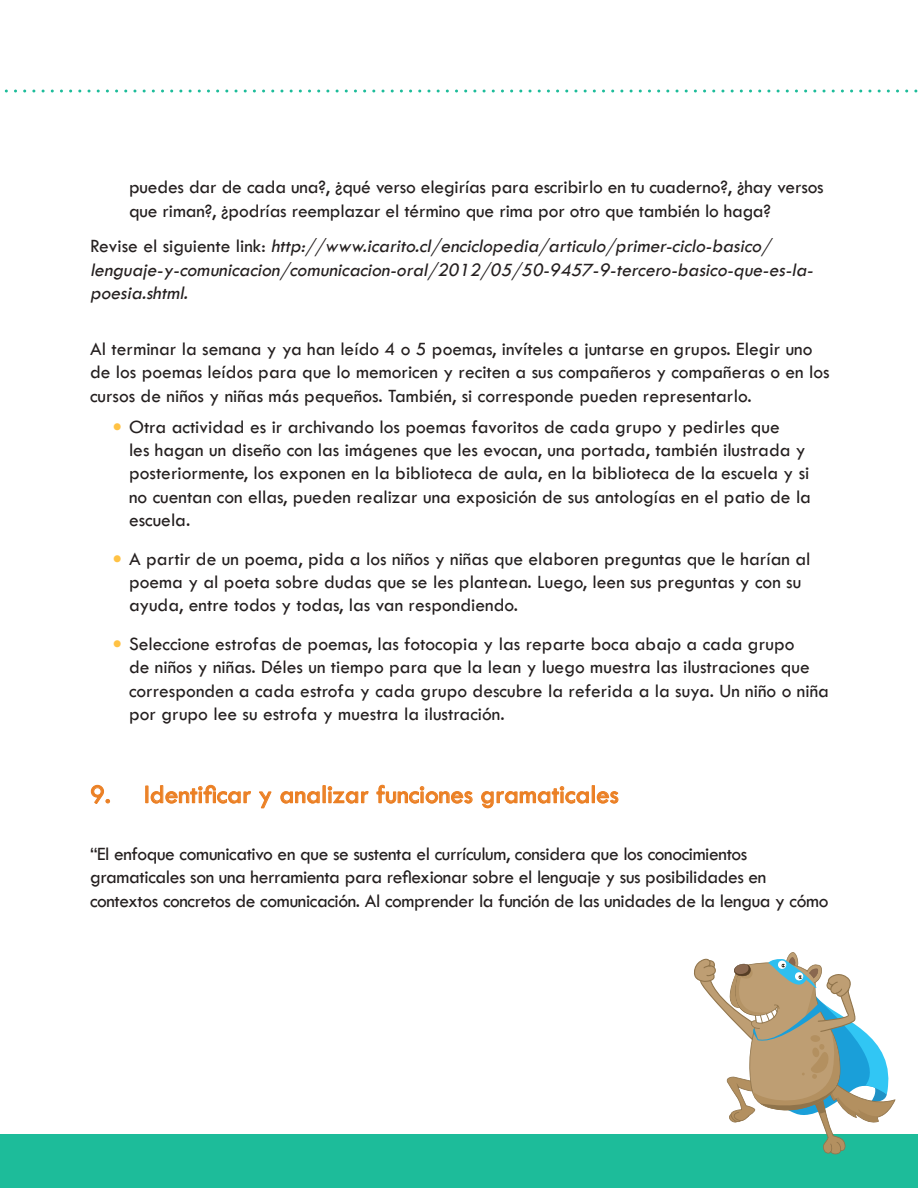
<style>
.page{position:relative;width:918px;height:1188px;background:#fff}
.page>*{position:absolute;margin:0;border:0;box-sizing:border-box;transform-origin:0 0}
.t1{font:27px "Tw Cen";color:#eb7f23}
.t2{font:19.5px/23.4px "Tw Cen";color:#241f1f}
.t3{font:19.5px/23.4px "Tw Cen";letter-spacing:-.02em;color:#241f1f}
.t4{font:italic 19.5px/23.4px "Tw Cen";color:#241f1f}
.s1{font-style:normal}
.s2{font-family:"Calibri";font-weight:700;color:#ffc244}
</style>
<div class="page">
<div style="left:0;top:1134px;width:918px;height:54px;background:#1dbc9a"></div>
<svg style="left:4px;top:90px;width:914px;height:3px"></svg>
<svg style="left:693px;top:952px;width:206px;height:204px"></svg>
<svg style="left:91px;top:785px;width:19px;height:19px"></svg>
<svg style="left:146px;top:785px;width:105px;height:18px"></svg>
<svg style="left:259px;top:792px;width:13px;height:16px"></svg>
<svg style="left:281px;top:791px;width:39px;height:12px"></svg>
<div style="left:323px;top:785px;width:3px;height:18px;border:1px solid #eb7f23"></div>
<svg style="left:328px;top:786px;width:41px;height:17px"></svg>
<svg style="left:377px;top:785px;width:96px;height:18px"></svg>
<svg style="left:481px;top:786px;width:108px;height:22px"></svg>
<div style="left:592px;top:785px;width:3px;height:18px;border:1px solid #eb7f23"></div>
<svg style="left:597px;top:791px;width:21px;height:12px"></svg>
<p class="t2" style="left:129px;top:176px;width:696px">puedes dar de cada una?, ¿qué verso elegirías para escribirlo en tu cuaderno?, ¿hay versos que riman?, ¿podrías reemplazar el término que rima por otro que también lo haga?</p>
<p class="t4" style="left:90px;top:234px;width:729px"><span class="s1">R e v i s e e l s i g u i e n t e l i n k :</span> http://www.icarito.cl/enciclopedia/articulo/primer-ciclo-basico/ lenguaje-y-comunicacion/comunicacion-oral/2012/05/50-9457-9-tercero-basico-que-es-la&shy;poesia.shtml.</p>
<p class="t2" style="left:90px;top:337px;width:741px">Al terminar la semana y ya han leído 4 o 5 poemas, invíteles a juntarse en grupos. Elegir uno de los poemas leídos para que lo memoricen y reciten a sus compañeros y compañeras o en los cursos de niños y niñas más pequeños. También, si corresponde pueden representarlo.</p>
<p class="t2" style="left:129px;top:415px;width:684px;text-indent:-16px"><span class="s2">•</span> Otra actividad es ir archivando los poemas favoritos de cada grupo y pedirles que<br>les hagan un diseño con las imágenes que les evocan, una portada, también ilustrada y posteriormente, los exponen en la biblioteca de aula, en la biblioteca de la escuela y si no cuentan con ellas, pueden realizar una exposición de sus antologías en el patio de la escuela.</p>
<p class="t2" style="left:129px;top:547px;width:683px;text-indent:-16px"><span class="s2">•</span> A partir de un poema, pida a los niños y niñas que elaboren preguntas que le harían al poema y al poeta sobre dudas que se les plantean. Luego, leen sus preguntas y con su ayuda, entre todos y todas, las van respondiendo.</p>
<p class="t2" style="left:129px;top:632px;width:702px;text-indent:-16px"><span class="s2">•</span> Seleccione estrofas de poemas, las fotocopia y las reparte boca abajo a cada grupo<br>de niños y niñas. Déles un tiempo para que la lean y luego muestra las ilustraciones que corresponden a cada estrofa y cada grupo descubre la referida a la suya. Un niño o niña por grupo lee su estrofa y muestra la ilustración.</p>
<h1 class="t1" style="left:90px;top:778px;width:530px">9. Identificar y analizar funciones gramaticales</h1>
<p class="t3" style="left:90px;top:842px;width:740px">“El enfoque comunicativo en que se sustenta el currículum, considera que los conocimientos gramaticales son una herramienta para reflexionar sobre el lenguaje y sus posibilidades en contextos concretos de comunicación. Al comprender la función de las unidades de la lengua y cómo</p>
</div>
